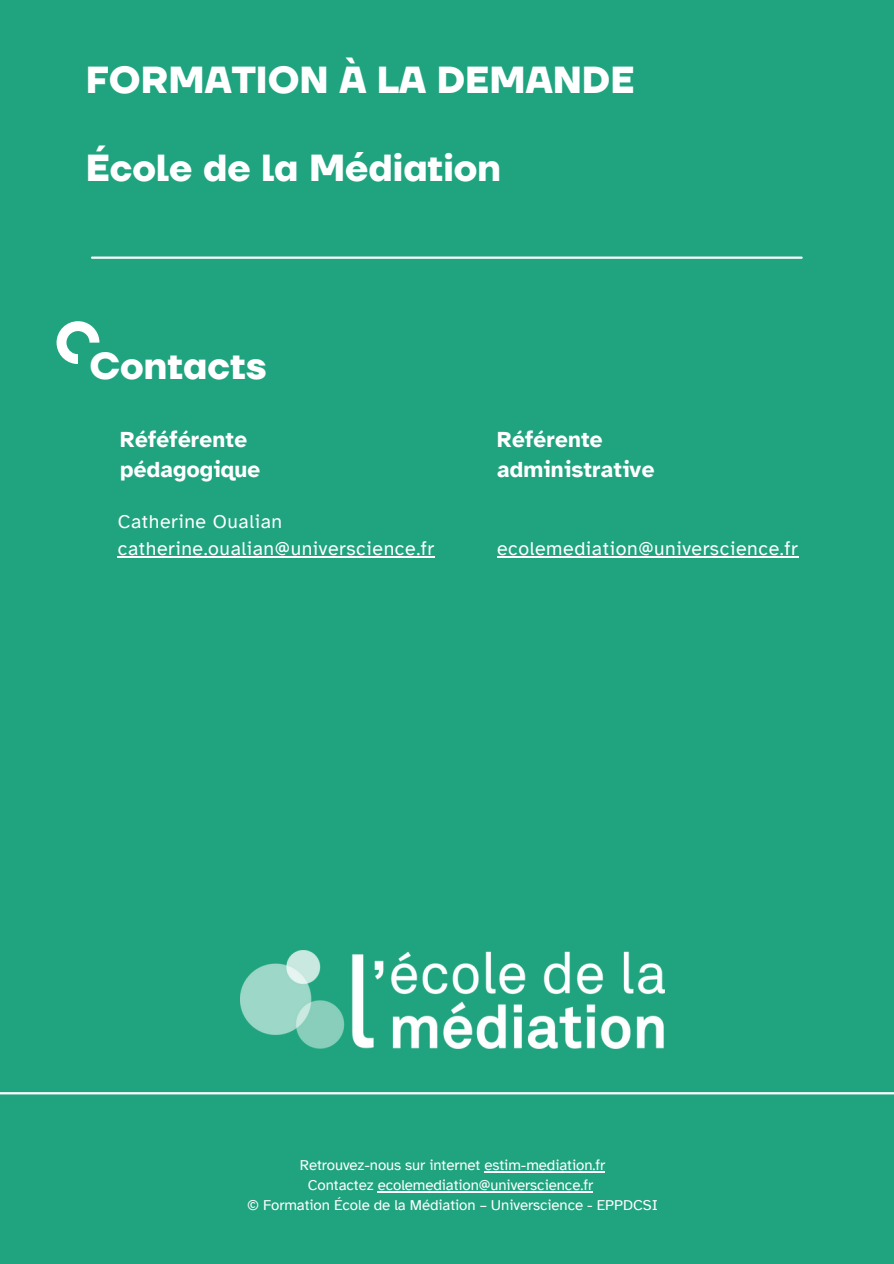
<style>
.page{position:relative;width:894px;height:1264px;background:#fff}
.page>*{position:absolute;margin:0;border:0;box-sizing:border-box;transform-origin:0 0}
.t1{font:700 37.5px "TT Firs Neue";color:#fff}
.t2{font:700 22.5px/30.3px "Atkinson Hyperlegible";letter-spacing:.01em;color:#fff}
.t3{font:19.5px/27px "Atkinson Hyperlegible";letter-spacing:.03em;color:#fff}
.t4{font:15px "Atkinson Hyperlegible";letter-spacing:-.005em;color:#fff}
</style>
<div class="page">
<div style="left:0;top:0;width:893px;height:1263px;background:#20a480"></div>
<hr style="left:0;top:1092px;width:893px;height:2px;background:#fff">
<hr style="left:484px;top:1170px;width:121px;height:1px;background:#fff">
<hr style="left:377px;top:1191px;width:216px;height:1px;background:#fff">
<img style="left:241px;top:950px;width:423px;height:98px">
<hr style="left:92px;top:256px;width:709px;height:3px;background:#fff">
<hr style="left:118px;top:556px;width:317px;height:1px;background:#fff">
<hr style="left:497px;top:556px;width:301px;height:1px;background:#fff">
<svg style="left:57px;top:321px;width:42px;height:43px"></svg>
<h1 class="t1" style="left:86px;top:58px;width:550px">FORMATION À LA DEMANDE</h1>
<h2 class="t1" style="left:86px;top:145px;width:416px">École de la Médiation</h2>
<h3 class="t1" style="left:89px;top:343px;width:179px">Contacts</h3>
<p class="t2" style="left:120px;top:424px;width:142px">Réféférente pédagogique</p>
<p class="t3" style="left:118px;top:508px;width:318px">Catherine Oualian catherine.oualian@universcience.fr</p>
<h3 class="t2" style="left:497px;top:424px;width:159px">Référente administrative</h3>
<h2 class="t3" style="left:497px;top:535px;width:302px">ecolemediation@universcience.fr</h2>
<p class="t4" style="left:300px;top:1155px;width:307px">Retrouvez-nous sur internet estim-mediation.fr</p>
<p class="t4" style="left:308px;top:1175px;width:287px">Contactez ecolemediation@universcience.fr</p>
<p class="t4" style="left:247px;top:1195px;width:412px">© Formation École de la Médiation – Universcience - EPPDCSI</p>
</div>
